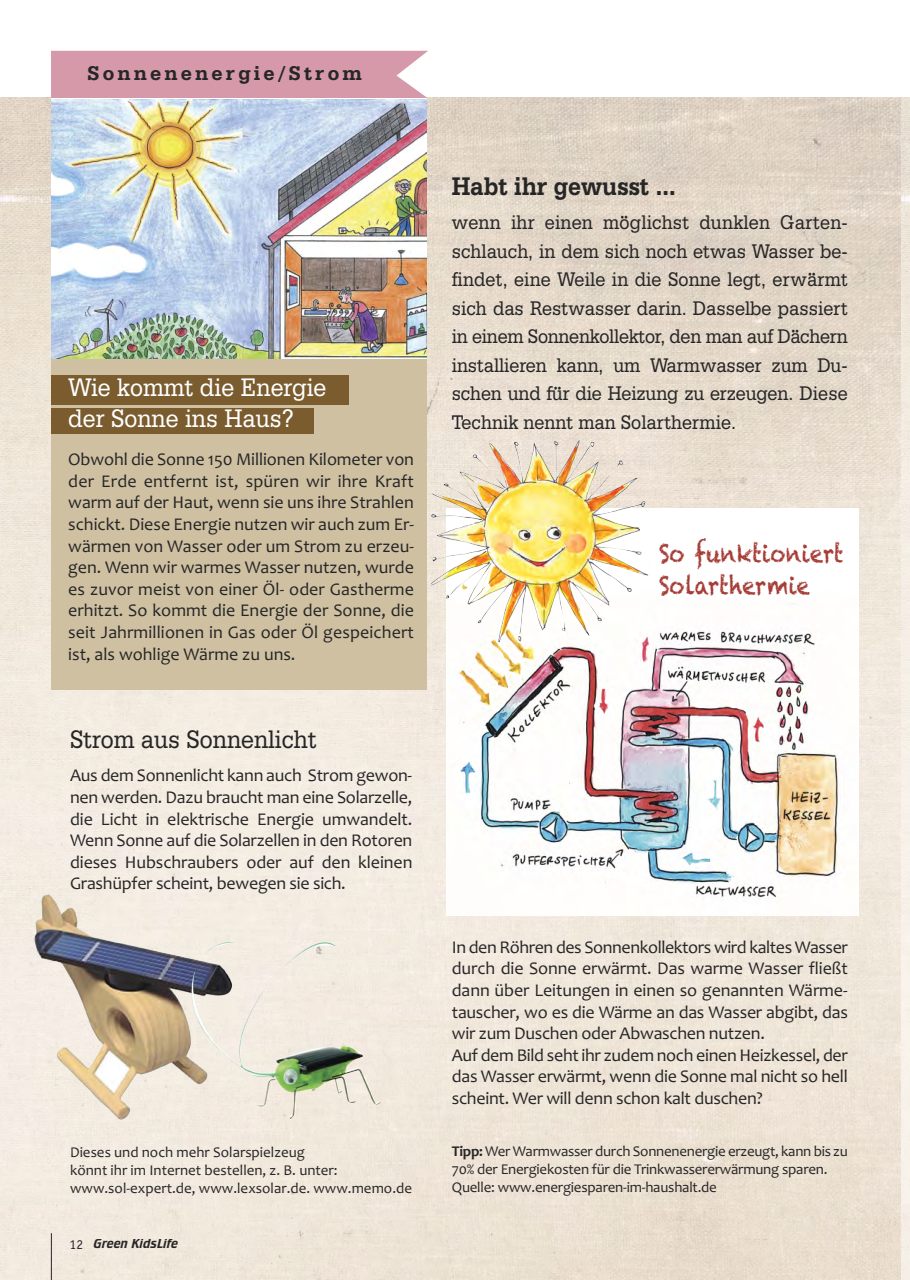
<style>
.page{position:relative;width:910px;height:1280px;background:#fff}
.page>*{position:absolute;margin:0;border:0;box-sizing:border-box;transform-origin:0 0}
.t1{font:27px/31.5px "Serifa BT";color:#fff;scale:.9 1}
.t2{font:27px "Serifa BT";color:#272627;scale:.9 1}
.t3{font:700 27px "Serifa BT";color:#272627;scale:.9 1}
.t4{font:25.2px/31.5px "Chalkduster";color:#a63c36;scale:.83 1}
.t5{font:21px/28.5px "Serifa BT";letter-spacing:-.005em;color:#272627;text-align:justify;scale:.9 1}
.t6{font:700 21px "Serifa BT";letter-spacing:.15em;color:#272627}
.t7{font:italic 700 21px "Baskerville";color:#272627;scale:.9 1}
.t8{font:18px/21.6px "Candara";letter-spacing:-.015em;color:#272627;text-align:justify}
.t9{font:15px/18px "Candara";letter-spacing:-.015em;color:#272627}
.t10{font:italic 13.5px "Crillee Com";color:#272627}
.s1{font-family:"Officina Sans Std";font-style:normal}
.s2{font-family:"Baskerville";font-weight:700;font-style:italic}
.s3{font-weight:700}
</style>
<div class="page">
<img style="left:0;top:98px;width:901px;height:1182px">
<svg style="left:901px;top:98px;width:9px;height:1182px;background:#f3ece3"></svg>
<div style="left:51px;top:51px;width:377px;height:47px;background:#d599a9"></div>
<hr style="left:51px;top:1233px;width:1px;height:47px;background:#272627">
<div style="left:51px;top:358px;width:376px;height:332px;background:#cec0a1"></div>
<div style="left:51px;top:375px;width:298px;height:29px;background:#7a5c2f"></div>
<div style="left:51px;top:408px;width:262px;height:26px;background:#7a5c2f"></div>
<img style="left:51px;top:99px;width:375px;height:259px">
<div style="left:446px;top:508px;width:413px;height:408px;background:#fff"></div>
<img style="left:446px;top:590px;width:401px;height:308px">
<img style="left:34px;top:894px;width:198px;height:226px">
<img style="left:191px;top:942px;width:190px;height:177px">
<img style="left:468px;top:439px;width:181px;height:203px">
<p class="t6" style="left:88px;top:60px;width:276px">Sonnenenergie/Strom</p>
<h1 class="t1" style="left:68px;top:370px;width:288px">Wie kommt die Energie der Sonne ins Haus?</h1>
<p class="t8" style="left:68px;top:448px;width:347px">Obwohl die Sonne 150 Millionen Kilometer von der Erde entfernt ist, spüren wir ihre Kraft warm auf der Haut, wenn sie uns ihre Strahlen schickt. Diese Energie nutzen wir auch zum Er&shy;wärmen von Wasser oder um Strom zu erzeu&shy;gen. Wenn wir warmes Wasser nutzen, wurde es zuvor meist von einer Öl- oder Gastherme erhitzt. So kommt die Energie der Sonne, die seit Jahrmillionen in Gas oder Öl gespeichert ist, als wohlige Wärme zu uns.</p>
<h1 class="t2" style="left:70px;top:722px;width:276px">Strom aus Sonnenlicht</h1>
<p class="t8" style="left:70px;top:764px;width:344px">Aus dem Sonnenlicht kann auch Strom gewon&shy;nen werden. Dazu braucht man eine Solarzelle, die Licht in elektrische Energie umwandelt.<br>Wenn Sonne auf die Solarzellen in den Rotoren dieses Hubschraubers oder auf den kleinen Grashüpfer scheint, bewegen sie sich.</p>
<p class="t9" style="left:70px;top:1143px;width:343px">Dieses und noch mehr Solarspielzeug<br>könnt ihr im Internet bestellen, z. B. unter: www.sol-expert.de, www.lexsolar.de. www.memo.de</p>
<p class="t10" style="left:70px;top:1236px;width:110px"><span class="s1">12</span> Green KidsLife</p>
<h1 class="t3" style="left:452px;top:170px;width:250px">Habt ihr gewusst ...</h1>
<p class="t5" style="left:452px;top:208px;width:442px">wenn ihr einen mo<span class="s2">̈</span>glichst dunklen Garten&shy;schlauch, in dem sich noch etwas Wasser be&shy;findet, eine Weile in die Sonne legt, erwa<span class="s2">̈</span>rmt sich das Restwasser darin. Dasselbe passiert in einem Sonnenkollektor, den man auf Dachern</p>
<p class="t7" style="left:801px;top:324px;width:11px">̈</p>
<p class="t5" style="left:452px;top:350px;width:441px">installieren kann, um Warmwasser zum Du&shy;schen und fur die Heizung zu erzeugen. Diese</p>
<p class="t7" style="left:563px;top:381px;width:11px">̈</p>
<p class="t5" style="left:452px;top:407px;width:317px">Technik nennt man Solarthermie.</p>
<h2 class="t4" style="left:659px;top:538px;width:224px">So funktioniert<br>Solarthermie</h2>
<p class="t8" style="left:452px;top:936px;width:398px;text-align:left">In den Röhren des Sonnenkollektors wird kaltes Wasser durch die Sonne erwärmt. Das warme Wasser fließt dann über Leitungen in einen so genannten Wärme&shy;tauscher, wo es die Wärme an das Wasser abgibt, das wir zum Duschen oder Abwaschen nutzen.<br>Auf dem Bild seht ihr zudem noch einen Heizkessel, der das Wasser erwärmt, wenn die Sonne mal nicht so hell scheint. Wer will denn schon kalt duschen?</p>
<p class="t9" style="left:452px;top:1142px;width:398px"><span class="s3">Tipp:</span> Wer Warmwasser durch Sonnenenergie erzeugt, kann bis zu<br>70% der Energiekosten für die Trinkwassererwärmung sparen.<br>Quelle: www.energiesparen-im-haushalt.de</p>
</div>
